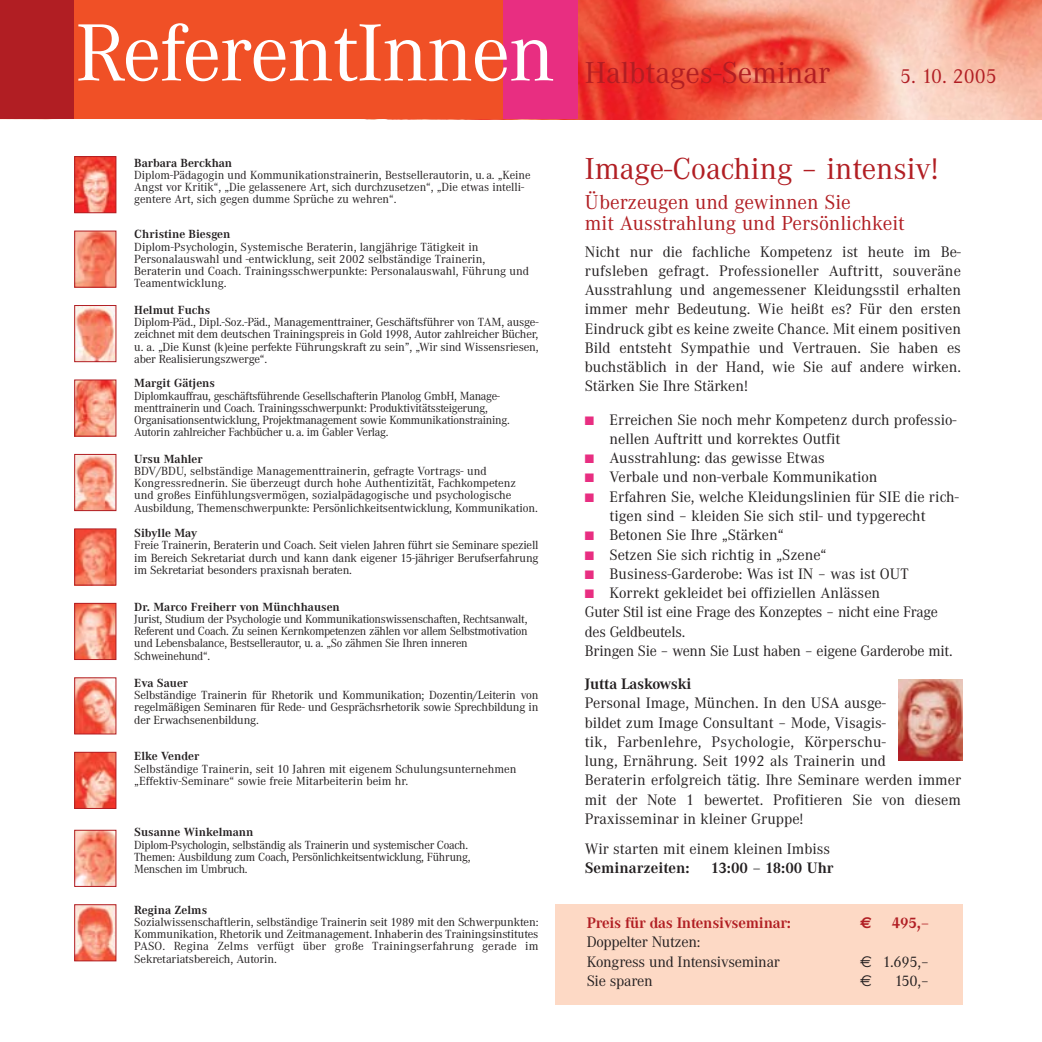
<style>
.page{position:relative;width:1042px;height:1042px;background:#fff}
.page>*{position:absolute;margin:0;border:0;box-sizing:border-box;transform-origin:0 0}
.t1{font:84px "Corporate A";letter-spacing:-.015em;color:#fff}
.t2{font:31.5px "Corporate A";color:#b11e23}
.t3{font:21px/21px "Corporate A";color:#b11e23}
.t4{font:15.75px/19.2px "Corporate A";color:#231f20}
.t5{font:700 15.75px "Corporate A";letter-spacing:-.005em;color:#231f20}
.t6{font:700 15.75px "Corporate A";letter-spacing:-.015em;color:#b11e23}
.t7{font:700 15.75px "Euro Sans";color:#b11e23}
.t8{font:15.75px "Euro Sans";color:#231f20}
.t9{font:12.25px/12.2px "Corporate A";letter-spacing:-.015em;color:#231f20}
.t10{font:700 12.25px "Corporate A";color:#231f20}
.s1{color:#e82e81}
.s2{font-family:"Euro Sans"}
</style>
<div class="page">
<img style="left:577px;top:0;width:464px;height:119px">
<div style="left:0;top:0;width:74px;height:119px;background:#b11e23"></div>
<div style="left:74px;top:0;width:455px;height:119px;background:#f05026"></div>
<div style="left:503px;top:0;width:74px;height:119px;background:#e82e81"></div>
<div style="left:555px;top:904px;width:407px;height:100px;background:#fdd9c5"></div>
<img style="left:898px;top:679px;width:64px;height:81px">
<img style="left:76px;top:158px;width:38px;height:53px">
<div style="left:74px;top:156px;width:42px;height:57px;border:1px solid #b11e23"></div>
<img style="left:76px;top:232px;width:38px;height:53px">
<div style="left:74px;top:230px;width:42px;height:57px;border:1px solid #b11e23"></div>
<img style="left:76px;top:307px;width:38px;height:53px">
<div style="left:74px;top:305px;width:42px;height:57px;border:1px solid #b11e23"></div>
<img style="left:76px;top:381px;width:38px;height:53px">
<div style="left:74px;top:379px;width:42px;height:57px;border:1px solid #b11e23"></div>
<img style="left:76px;top:456px;width:38px;height:53px">
<div style="left:74px;top:454px;width:42px;height:57px;border:1px solid #b11e23"></div>
<img style="left:76px;top:530px;width:38px;height:53px">
<div style="left:74px;top:528px;width:42px;height:57px;border:1px solid #b11e23"></div>
<img style="left:76px;top:604px;width:38px;height:54px">
<div style="left:74px;top:602px;width:42px;height:58px;border:1px solid #b11e23"></div>
<img style="left:76px;top:679px;width:38px;height:53px">
<div style="left:74px;top:677px;width:42px;height:57px;border:1px solid #b11e23"></div>
<img style="left:76px;top:753px;width:38px;height:53px">
<div style="left:74px;top:751px;width:42px;height:57px;border:1px solid #b11e23"></div>
<img style="left:76px;top:831px;width:38px;height:53px">
<div style="left:74px;top:829px;width:42px;height:57px;border:1px solid #b11e23"></div>
<img style="left:76px;top:906px;width:38px;height:53px">
<div style="left:74px;top:904px;width:42px;height:57px;border:1px solid #b11e23"></div>
<h1 class="t1" style="left:76px;top:21px;width:480px">ReferentInnen</h1>
<p class="t10" style="left:134px;top:158px;width:99px">Barbara Berckhan</p>
<p class="t9" style="left:134px;top:170px;width:398px">Diplom-Pädagogin und Kommunikationstrainerin, Bestsellerautorin, u. a. „Keine<br>Angst vor Kritik“, „Die gelassenere Art, sich durchzusetzen“, „Die etwas intelli&shy;gentere Art, sich gegen dumme Sprüche zu wehren“.</p>
<p class="t10" style="left:134px;top:230px;width:98px">Christine Biesgen</p>
<p class="t9" style="left:134px;top:241px;width:396px">Diplom-Psychologin, Systemische Beraterin, langjährige Tätigkeit in Personalauswahl und -entwicklung, seit 2002 selbständige Trainerin, Beraterin und Coach. Trainingsschwerpunkte: Personalauswahl, Führung und Teamentwicklung.</p>
<p class="t10" style="left:134px;top:305px;width:77px">Helmut Fuchs</p>
<p class="t9" style="left:134px;top:317px;width:405px;text-align:justify">Diplom-Päd., Dipl.-Soz.-Päd., Managementtrainer, Geschäftsführer von TAM, ausge&shy;zeichnet mit dem deutschen Trainingspreis in Gold 1998, Autor zahlreicher Bücher, u. a. „Die Kunst (k)eine perfekte Führungskraft zu sein”, „Wir sind Wissensriesen, aber Realisierungszwerge“.</p>
<p class="t10" style="left:134px;top:378px;width:82px">Margit Gätjens</p>
<p class="t9" style="left:134px;top:390px;width:377px">Diplomkauffrau, geschäftsführende Gesellschafterin Planolog GmbH, Manage&shy;menttrainerin und Coach. Trainingsschwerpunkt: Produktivitätssteigerung, Organisationsentwicklung, Projektmanagement sowie Kommunikationstraining.<br>Autorin zahlreicher Fachbücher u. a. im Gabler Verlag.</p>
<p class="t10" style="left:134px;top:454px;width:70px">Ursu Mahler</p>
<p class="t9" style="left:134px;top:465px;width:405px">BDV/BDU, selbständige Managementtrainerin, gefragte Vortrags- und Kongressrednerin. Sie überzeugt durch hohe Authentizität, Fachkompetenz und großes Einfühlungsvermögen, sozialpädagogische und psychologische Ausbildung, Themenschwerpunkte: Persönlichkeitsentwicklung, Kommunikation.</p>
<p class="t10" style="left:134px;top:528px;width:65px">Sibylle May</p>
<p class="t9" style="left:134px;top:540px;width:406px;text-align:justify">Freie Trainerin, Beraterin und Coach. Seit vielen Jahren führt sie Seminare speziell im Bereich Sekretariat durch und kann dank eigener 15-jähriger Berufserfahrung im Sekretariat besonders praxisnah beraten.</p>
<p class="t10" style="left:134px;top:602px;width:207px">Dr. Marco Freiherr von Münchhausen</p>
<p class="t9" style="left:134px;top:613px;width:395px">Jurist, Studium der Psychologie und Kommunikationswissenschaften, Rechtsanwalt, Referent und Coach. Zu seinen Kernkompetenzen zählen vor allem Selbstmotivation und Lebensbalance, Bestsellerautor, u. a. „So zähmen Sie Ihren inneren Schweinehund“.</p>
<p class="t10" style="left:134px;top:678px;width:55px">Eva Sauer</p>
<p class="t9" style="left:134px;top:689px;width:405px;text-align:justify">Selbständige Trainerin für Rhetorik und Kommunikation; Dozentin/Leiterin von regelmäßigen Seminaren für Rede- und Gesprächsrhetorik sowie Sprechbildung in der Erwachsenenbildung.</p>
<p class="t10" style="left:134px;top:751px;width:67px">Elke Vender</p>
<p class="t9" style="left:134px;top:763px;width:384px">Selbständige Trainerin, seit 10 Jahren mit eigenem Schulungsunternehmen „Effektiv-Seminare“ sowie freie Mitarbeiterin beim hr.</p>
<p class="t10" style="left:134px;top:827px;width:121px">Susanne Winkelmann</p>
<p class="t9" style="left:134px;top:839px;width:337px">Diplom-Psychologin, selbständig als Trainerin und systemischer Coach.<br>Themen: Ausbildung zum Coach, Persönlichkeitsentwicklung, Führung,<br>Menschen im Umbruch.</p>
<p class="t10" style="left:134px;top:904px;width:74px">Regina Zelms</p>
<p class="t9" style="left:134px;top:916px;width:405px;text-align:justify">Sozialwissenschaftlerin, selbständige Trainerin seit 1989 mit den Schwerpunkten:<br>Kommunikation, Rhetorik und Zeitmanagement. Inhaberin des Trainingsinstitutes PASO. Regina Zelms verfügt über große Trainingserfahrung gerade im Sekretariatsbereich, Autorin.</p>
<h2 class="t2" style="left:584px;top:61px;width:247px">Halbtages-Seminar</h2>
<h3 class="t3" style="left:899px;top:67px;width:98px">5. 10. 2005</h3>
<h2 class="t2" style="left:584px;top:157px;width:355px">Image-Coaching – intensiv!</h2>
<h3 class="t3" style="left:584px;top:194px;width:321px">Überzeugen und gewinnen Sie<br>mit Ausstrahlung und Persönlichkeit</h3>
<p class="t4" style="left:584px;top:243px;width:377px;text-align:justify">Nicht nur die fachliche Kompetenz ist heute im Be&shy;rufsleben gefragt. Professioneller Auftritt, souveräne Ausstrahlung und angemessener Kleidungsstil erhalten immer mehr Bedeutung. Wie heißt es? Für den ersten Eindruck gibt es keine zweite Chance. Mit einem positiven Bild entsteht Sympathie und Vertrauen. Sie haben es buchstäblich in der Hand, wie Sie auf andere wirken.<br>Stärken Sie Ihre Stärken!</p>
<p class="t4" style="left:609px;top:411px;width:348px;text-indent:-25px"><span class="s1">■</span> Erreichen Sie noch mehr Kompetenz durch professio&shy;nellen Auftritt und korrektes Outfit</p>
<p class="t4" style="left:584px;top:449px;width:241px"><span class="s1">■</span> Ausstrahlung: das gewisse Etwas</p>
<p class="t4" style="left:584px;top:469px;width:294px"><span class="s1">■</span> Verbale und non-verbale Kommunikation</p>
<p class="t4" style="left:584px;top:488px;width:375px;text-align:center"><span class="s1">■</span> Erfahren Sie, welche Kleidungslinien für SIE die rich&shy;tigen sind – kleiden Sie sich stil- und typgerecht</p>
<p class="t4" style="left:584px;top:526px;width:200px"><span class="s1">■</span> Betonen Sie Ihre „Stärken“</p>
<p class="t4" style="left:584px;top:546px;width:243px"><span class="s1">■</span> Setzen Sie sich richtig in „Szene“</p>
<p class="t4" style="left:584px;top:565px;width:325px"><span class="s1">■</span> Business-Garderobe: Was ist IN – was ist OUT</p>
<p class="t4" style="left:584px;top:584px;width:369px"><span class="s1">■</span> Korrekt gekleidet bei offiziellen Anlässen<br>Guter Stil ist eine Frage des Konzeptes – nicht eine Frage des Geldbeutels.<br>Bringen Sie – wenn Sie Lust haben – eigene Garderobe mit.</p>
<p class="t5" style="left:584px;top:677px;width:108px">Jutta Laskowski</p>
<p class="t4" style="left:584px;top:694px;width:377px">Personal Image, München. In den USA ausge-<br>bildet zum Image Consultant – Mode, Visagis-<br>tik, Farbenlehre, Psychologie, Körperschu-<br>lung, Ernährung. Seit 1992 als Trainerin und<br>Beraterin erfolgreich tätig. Ihre Seminare werden immer mit der Note 1 bewertet. Profitieren Sie von diesem Praxisseminar in kleiner Gruppe!</p>
<p class="t4" style="left:584px;top:840px;width:247px">Wir starten mit einem kleinen Imbiss</p>
<p class="t5" style="left:584px;top:861px;width:106px">Seminarzeiten:</p>
<p class="t5" style="left:710px;top:861px;width:124px">13:00 – 18:00 Uhr</p>
<p class="t6" style="left:586px;top:916px;width:206px">Preis für das Intensivseminar:</p>
<p class="t7" style="left:860px;top:913px;width:13px">€</p>
<p class="t6" style="left:891px;top:916px;width:39px">495,–</p>
<p class="t4" style="left:586px;top:933px;width:194px">Doppelter Nutzen:<br>Kongress und Intensivseminar</p>
<p class="t4" style="left:860px;top:952px;width:70px"><span class="s2">€</span> 1.695,–</p>
<p class="t4" style="left:586px;top:972px;width:67px">Sie sparen</p>
<p class="t8" style="left:860px;top:970px;width:13px">€</p>
<p class="t4" style="left:894px;top:972px;width:36px">150,–</p>
</div>
